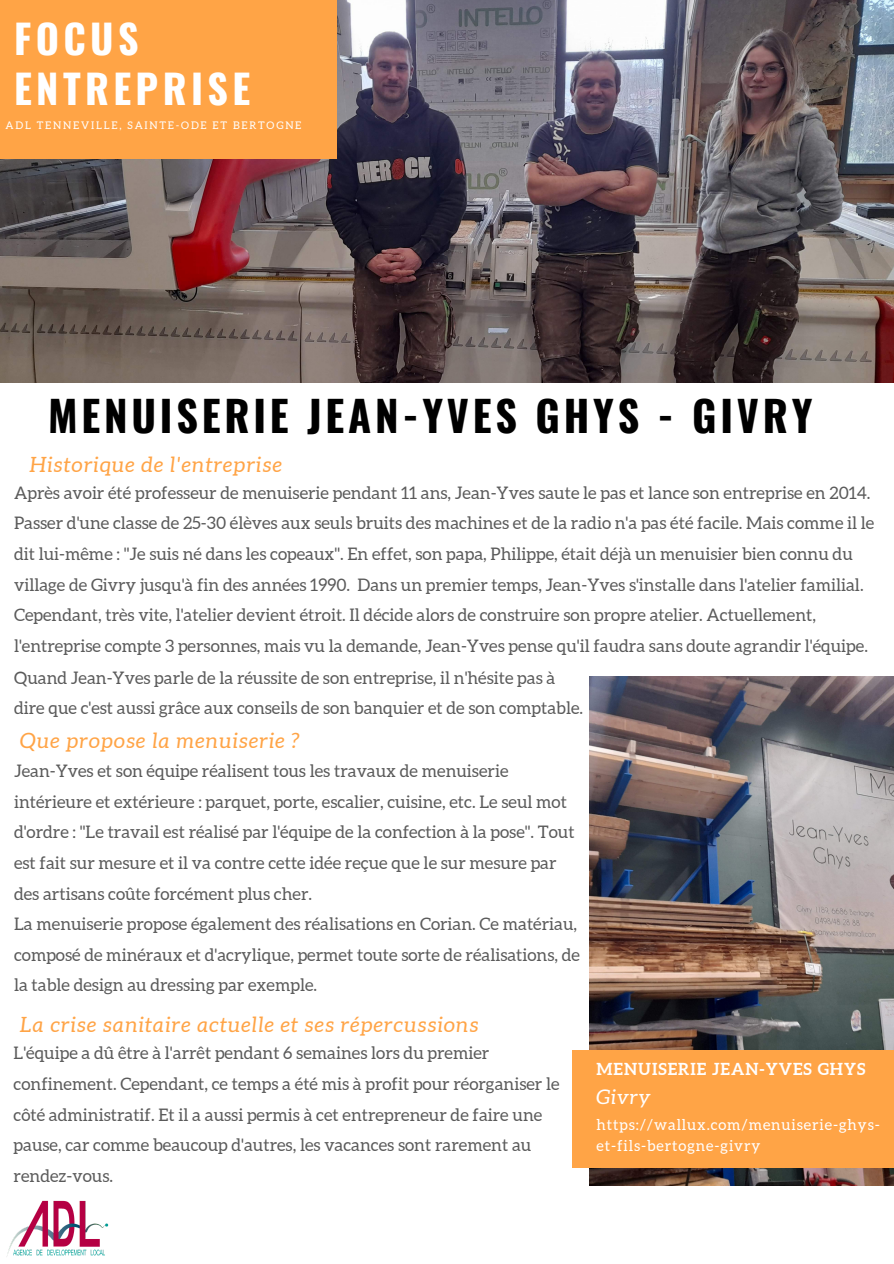
<style>
.page{position:relative;width:894px;height:1264px;background:#fff}
.page>*{position:absolute;margin:0;border:0;box-sizing:border-box;transform-origin:0 0}
.t1{font:700 42px "Oswald";letter-spacing:.09em;color:#000}
.t2{font:700 39.9px/49.2px "Oswald";letter-spacing:.11em;color:#fff}
.t3{font:italic 21px "Aleo";letter-spacing:.06em;color:#ffa446}
.t4{font:italic 20.1px "Aleo";letter-spacing:.06em;color:#fff}
.t5{font:17.25px/30.6px "Aleo";color:#000}
.t6{font:700 16.5px "Aleo";letter-spacing:.06em;color:#fff}
.t7{font:15px/20.2px "Aleo";letter-spacing:.06em;color:#fff}
.t8{font:10.5px "Aleo";letter-spacing:.17em;color:#fff}
</style>
<div class="page">
<img style="left:0;top:0;width:893px;height:382px">
<div style="left:0;top:0;width:336px;height:158px;background:#ffa446"></div>
<img style="left:589px;top:676px;width:304px;height:509px">
<div style="left:572px;top:1050px;width:321px;height:117px;background:#ffa446"></div>
<img style="left:6px;top:1200px;width:103px;height:57px">
<h2 class="t2" style="left:14px;top:13px;width:237px">FOCUS<br>ENTREPRISE</h2>
<p class="t8" style="left:6px;top:119px;width:297px">ADL TENNEVILLE, SAINTE-ODE ET BERTOGNE</p>
<h1 class="t1" style="left:48px;top:383px;width:765px">MENUISERIE JEAN-YVES GHYS - GIVRY</h1>
<p class="t3" style="left:30px;top:452px;width:253px">Historique de l'entreprise</p>
<p class="t5" style="left:14px;top:477px;width:861px">Après avoir été professeur de menuiserie pendant 11 ans, Jean-Yves saute le pas et lance son entreprise en 2014.<br>Passer d'une classe de 25-30 élèves aux seuls bruits des machines et de la radio n'a pas été facile. Mais comme il le dit lui-même : "Je suis né dans les copeaux". En effet, son papa, Philippe, était déjà un menuisier bien connu du village de Givry jusqu'à fin des années 1990. Dans un premier temps, Jean-Yves s'installe dans l'atelier familial.<br>Cependant, très vite, l'atelier devient étroit. Il décide alors de construire son propre atelier. Actuellement, l'entreprise compte 3 personnes, mais vu la demande, Jean-Yves pense qu'il faudra sans doute agrandir l'équipe.</p>
<p class="t5" style="left:14px;top:662px;width:570px">Quand Jean-Yves parle de la réussite de son entreprise, il n'hésite pas à dire que c'est aussi grâce aux conseils de son banquier et de son comptable.</p>
<p class="t3" style="left:20px;top:728px;width:281px">Que propose la menuiserie ?</p>
<p class="t5" style="left:14px;top:755px;width:567px">Jean-Yves et son équipe réalisent tous les travaux de menuiserie intérieure et extérieure : parquet, porte, escalier, cuisine, etc. Le seul mot d'ordre : "Le travail est réalisé par l'équipe de la confection à la pose". Tout est fait sur mesure et il va contre cette idée reçue que le sur mesure par des artisans coûte forcément plus cher.<br>La menuiserie propose également des réalisations en Corian. Ce matériau, composé de minéraux et d'acrylique, permet toute sorte de réalisations, de la table design au dressing par exemple.</p>
<p class="t3" style="left:20px;top:1013px;width:459px">La crise sanitaire actuelle et ses répercussions</p>
<p class="t5" style="left:14px;top:1037px;width:547px">L'équipe a dû être à l'arrêt pendant 6 semaines lors du premier confinement. Cependant, ce temps a été mis à profit pour réorganiser le côté administratif. Et il a aussi permis à cet entrepreneur de faire une pause, car comme beaucoup d'autres, les vacances sont rarement au rendez-vous.</p>
<p class="t6" style="left:596px;top:1059px;width:270px">MENUISERIE JEAN-YVES GHYS</p>
<p class="t4" style="left:596px;top:1085px;width:55px">Givry</p>
<p class="t7" style="left:596px;top:1114px;width:285px">https://wallux.com/menuiserie-ghys&shy;et-fils-bertogne-givry</p>
</div>
